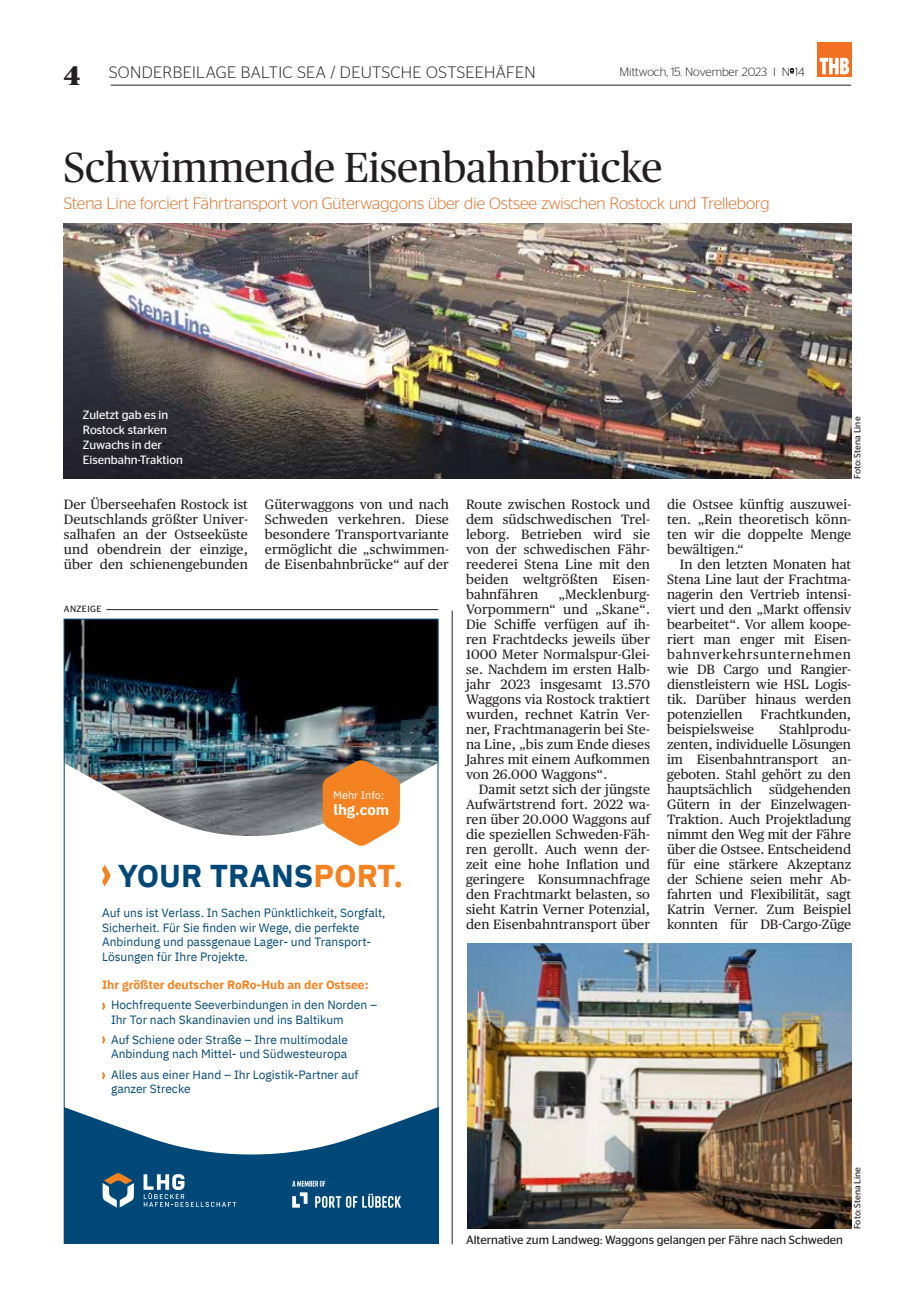
<style>
.page{position:relative;width:915px;height:1297px;background:#fff}
.page>*{position:absolute;margin:0;border:0;box-sizing:border-box;transform-origin:0 0}
.t1{font:42px "Publico Headline";color:#231f20}
.t2{font:700 31.5px "IBM Plex Sans";color:#004877}
.t3{font:900 27px "Publico Headline";color:#231f20}
.t4{font:300 16.5px "Stag Sans";color:#e2681f}
.t5{font:300 16.5px "Stag Sans";letter-spacing:.02em;color:#231f20}
.t6{font:700 15px "IBM Plex Sans";color:#fff}
.t7{font:13.5px/15px "Publico Text";letter-spacing:.01em;color:#231f20;text-align:justify}
.t8{font:12px/14.4px "IBM Plex Sans";color:#004877}
.t9{font:12px/15px "Stag Sans";color:#fff}
.t10{font:12px "Stag Sans";color:#231f20}
.t11{font:700 12px "IBM Plex Sans";color:#f58220}
.t12{font:300 12px "Stag Sans";color:#231f20}
.t13{font:10.8px "IBM Plex Sans";color:#fff}
.t14{font:9px "Stag Sans";color:#231f20}
.t15{font:9px "Stag Sans";letter-spacing:.05em;color:#231f20}
.s1{color:#f58220}
</style>
<div class="page">
<hr style="left:111px;top:85px;width:739px;height:1px;background:#231f20">
<svg style="left:789px;top:68px;width:4px;height:6px"></svg>
<div style="left:816px;top:43px;width:34px;height:34px;background:#f36f21"></div>
<svg style="left:819px;top:58px;width:29px;height:16px"></svg>
<hr style="left:106px;top:609px;width:332px;height:1px;background:#231f20">
<div style="left:64px;top:1078px;width:374px;height:166px;background:#004877"></div>
<svg style="left:66px;top:1039px;width:370px;height:115px;fill:#fff"></svg>
<svg style="left:143px;top:1174px;width:93px;height:33px"></svg>
<svg style="left:103px;top:1173px;width:31px;height:34px"></svg>
<svg style="left:292px;top:1181px;width:109px;height:27px"></svg>
<img style="left:66px;top:621px;width:370px;height:215px">
<svg style="left:102px;top:1002px;width:3px;height:8px"></svg>
<svg style="left:102px;top:1036px;width:3px;height:8px"></svg>
<svg style="left:102px;top:1071px;width:3px;height:9px"></svg>
<svg style="left:102px;top:865px;width:8px;height:21px"></svg>
<svg style="left:322px;top:760px;width:78px;height:86px;background:#e48e44"></svg>
<hr style="left:452px;top:611px;width:1px;height:633px;background:#231f20">
<img style="left:64px;top:224px;width:786px;height:255px">
<img style="left:467px;top:944px;width:383px;height:285px">
<h3 class="t3" style="left:64px;top:56px;width:18px">4</h3>
<p class="t5" style="left:109px;top:63px;width:428px">SONDERBEILAGE BALTIC SEA / DEUTSCHE OSTSEEHÄFEN</p>
<p class="t12" style="left:619px;top:66px;width:187px">Mittwoch, 15. November 2023 I N<sup>o</sup> 14</p>
<h1 class="t1" style="left:64px;top:138px;width:600px">Schwimmende Eisenbahnbrücke</h1>
<p class="t4" style="left:64px;top:194px;width:707px">Stena Line forciert Fährtransport von Güterwaggons über die Ostsee zwischen Rostock und Trelleborg</p>
<p class="t9" style="left:83px;top:407px;width:102px">Zuletzt gab es in<br>Rostock starken<br>Zuwachs in der<br>Eisenbahn-Traktion</p>
<p class="t14" style="left:852px;top:479px;width:64px;rotate:-90deg">Foto: Stena Line</p>
<p class="t7" style="left:64px;top:496px;width:185px">Der Überseehafen Rostock ist Deutschlands größter Univer&shy;salhafen an der Ostseeküste und obendrein der einzige, über den schienengebunden</p>
<p class="t7" style="left:265px;top:496px;width:185px">Güterwaggons von und nach Schweden verkehren. Diese besondere Transportvariante ermöglicht die „schwimmen&shy;de Eisenbahnbrücke“ auf der</p>
<p class="t15" style="left:64px;top:604px;width:39px">ANZEIGE</p>
<p class="t13" style="left:333px;top:787px;width:52px">Mehr Info:</p>
<p class="t6" style="left:333px;top:798px;width:57px">lhg.com</p>
<h2 class="t2" style="left:118px;top:850px;width:287px">YOUR TRANS<span class="s1">PORT.</span></h2>
<p class="t8" style="left:102px;top:905px;width:285px">Auf uns ist Verlass. In Sachen Pünktlichkeit, Sorgfalt, Sicherheit. Für Sie finden wir Wege, die perfekte Anbindung und passgenaue Lager- und Transport-Lösungen für Ihre Projekte.</p>
<p class="t11" style="left:102px;top:975px;width:268px">Ihr größter deutscher RoRo-Hub an der Ostsee:</p>
<p class="t8" style="left:111px;top:997px;width:267px">Hochfrequente Seeverbindungen in den Norden –<br>Ihr Tor nach Skandinavien und ins Baltikum</p>
<p class="t8" style="left:111px;top:1031px;width:238px">Auf Schiene oder Straße – Ihre multimodale<br>Anbindung nach Mittel- und Südwesteuropa</p>
<p class="t8" style="left:111px;top:1066px;width:249px">Alles aus einer Hand – Ihr Logistik-Partner auf ganzer Strecke</p>
<p class="t7" style="left:466px;top:496px;width:185px">Route zwischen Rostock und dem südschwedischen Trel&shy;leborg. Betrieben wird sie von der schwedischen Fähr&shy;reederei Stena Line mit den beiden weltgrößten Eisen&shy;bahnfähren</p>
<p class="t7" style="left:466px;top:586px;width:185px;text-indent:92px">„Mecklenburg-Vorpommern“ und „Skane“.<br>Die Schiffe verfügen auf ih&shy;ren Frachtdecks jeweils über 1000 Meter Normalspur-Glei&shy;se. Nachdem im ersten Halb&shy;jahr 2023 insgesamt 13.570<br>Waggons via Rostock traktiert wurden, rechnet Katrin Ver&shy;ner, Frachtmanagerin bei Ste&shy;na Line, „bis zum Ende dieses Jahres mit einem Aufkommen von 26.000 Waggons“.</p>
<p class="t7" style="left:466px;top:781px;width:185px;text-indent:13px">Damit setzt sich der jüngste Aufwärtstrend fort. 2022 wa&shy;ren über 20.000 Waggons auf die speziellen Schweden-Fäh&shy;ren gerollt. Auch wenn der&shy;zeit eine hohe Inflation und geringere Konsumnachfrage den Frachtmarkt belasten, so sieht Katrin Verner Potenzial, den Eisenbahntransport über</p>
<p class="t7" style="left:666px;top:496px;width:185px">die Ostsee künftig auszuwei&shy;ten. „Rein theoretisch könn&shy;ten wir die doppelte Menge bewältigen.“</p>
<p class="t7" style="left:666px;top:556px;width:185px;text-indent:13px">In den letzten Monaten hat Stena Line laut der Frachtma&shy;nagerin den Vertrieb intensi&shy;viert und den „Markt offensiv bearbeitet“. Vor allem koope&shy;riert man enger mit Eisen&shy;bahnverkehrsunternehmen wie DB Cargo und Rangier&shy;dienstleistern wie HSL Logis&shy;tik. Darüber hinaus werden potenziellen</p>
<p class="t7" style="left:760px;top:706px;width:92px">Frachtkunden,</p>
<p class="t7" style="left:666px;top:721px;width:185px;text-indent:112px">Stahlprodu&shy;zenten, individuelle Lösungen im Eisenbahntransport an&shy;geboten. Stahl gehört zu den hauptsächlich südgehenden Gütern in der Einzelwagen-Traktion. Auch Projektladung nimmt den Weg mit der Fähre über die Ostsee. Entscheidend für eine stärkere Akzeptanz der Schiene seien mehr Ab&shy;fahrten und Flexibilität, sagt Katrin Verner. Zum Beispiel konnten für DB-Cargo-Züge</p>
<p class="t7" style="left:666px;top:721px;width:89px">beispielsweise</p>
<p class="t10" style="left:466px;top:1233px;width:378px">Alternative zum Landweg: Waggons gelangen per Fähre nach Schweden</p>
<p class="t14" style="left:852px;top:1229px;width:64px;rotate:-90deg">Foto: Stena Line</p>
</div>
